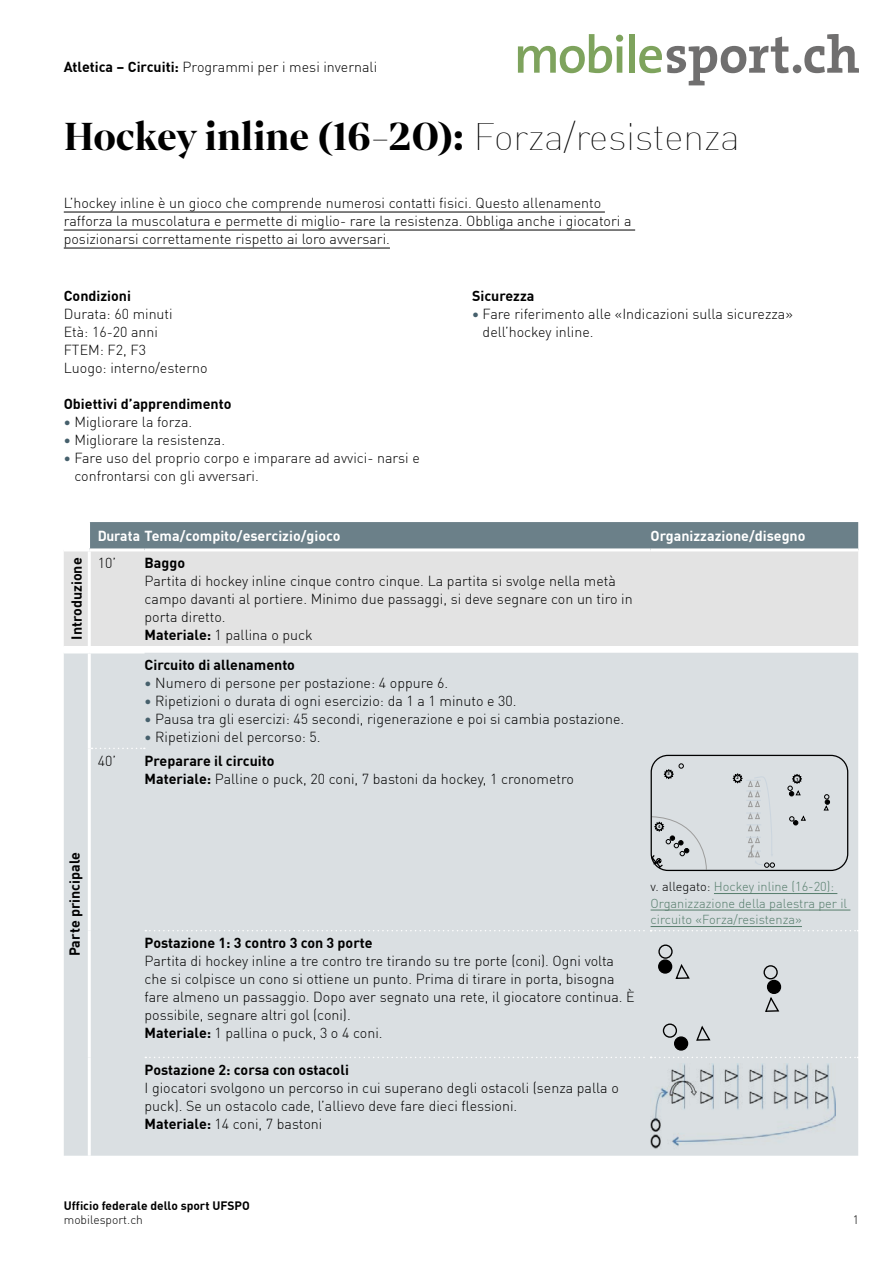
<style>
.page{position:relative;width:893px;height:1263px;background:#fff}
.page>*{position:absolute;margin:0;border:0;box-sizing:border-box;transform-origin:0 0}
.h_Titel_kombiniert{font:700 42px "Mixta Pro";color:#000}
.p_Fliesstext{font:300 14.25px/18px "DINOT";color:#000}
.h_lead{font:300 14.25px/18px "DINOT";color:#000}
.p_Fliesstext-2{font:700 14.25px "DINOT";color:#000}
.h3_Untertitel{font:700 14.25px "DINOT";color:#000}
.Tabellenkopf{font:700 14.25px "DINOT";color:#fff}
.p_Legende{font:300 12.75px/16.5px "DINOT";color:#567d6c}
.t1{font:700 12px "DINOT";color:#000}
.t2{font:300 12px "DINOT";color:#000}
.t3{font:700 4.2px "Frutiger LT";color:#010202}
.s1{font-weight:700}
.s2{font-family:"DINOT";font-weight:100;font-size:37.5px}
.s3{font-weight:700;color:#46606c}
.s4{color:#000}
</style>
<div class="page">
<svg style="left:518px;top:34px;width:105px;height:39px"></svg>
<div style="left:629px;top:34px;width:6px;height:39px;background:#7ea35d"></div>
<svg style="left:639px;top:37px;width:150px;height:48px"></svg>
<div style="left:793px;top:65px;width:8px;height:8px;background:#706f6f;border-radius:50%"></div>
<svg style="left:804px;top:34px;width:55px;height:39px"></svg>
<hr style="left:64px;top:212px;width:541px;height:1px;background:#000">
<hr style="left:64px;top:230px;width:571px;height:1px;background:#000">
<hr style="left:64px;top:248px;width:326px;height:1px;background:#000">
<div style="left:64px;top:551px;width:794px;height:95px;background:#e3e3e3"></div>
<div style="left:64px;top:653px;width:794px;height:503px;background:#dadfe2"></div>
<svg style="left:145px;top:1057px;width:713px;height:1px"></svg>
<svg style="left:89px;top:522px;width:769px;height:28px;background:#73878f"></svg>
<svg style="left:145px;top:930px;width:713px;height:1px"></svg>
<hr style="left:88px;top:653px;width:3px;height:95px;background:#fff">
<hr style="left:88px;top:551px;width:3px;height:95px;background:#fff">
<svg style="left:92px;top:748px;width:53px;height:1px"></svg>
<hr style="left:88px;top:748px;width:3px;height:183px;background:#fff">
<hr style="left:88px;top:931px;width:3px;height:126px;background:#fff">
<hr style="left:88px;top:1057px;width:3px;height:99px;background:#fff">
<hr style="left:714px;top:893px;width:123px;height:1px;background:#567d6c">
<hr style="left:651px;top:910px;width:199px;height:1px;background:#567d6c">
<hr style="left:651px;top:926px;width:151px;height:1px;background:#567d6c">
<svg style="left:651px;top:755px;width:197px;height:116px;background:#cdd2d5"></svg>
<div style="left:658px;top:944px;width:15px;height:15px;border:1px solid #000;border-radius:50%"></div>
<div style="left:763px;top:965px;width:15px;height:14px;border:1px solid #000;border-radius:50%"></div>
<div style="left:663px;top:1023px;width:14px;height:15px;border:1px solid #000;border-radius:50%"></div>
<div style="left:675px;top:1037px;width:13px;height:13px;background:#000;border-radius:50%"></div>
<div style="left:674px;top:1036px;width:14px;height:15px;border:1px solid #000;border-radius:50%"></div>
<div style="left:659px;top:960px;width:13px;height:13px;background:#000;border-radius:50%"></div>
<div style="left:658px;top:959px;width:14px;height:15px;border:1px solid #000;border-radius:50%"></div>
<div style="left:768px;top:980px;width:12px;height:13px;background:#000;border-radius:50%"></div>
<div style="left:767px;top:980px;width:14px;height:14px;border:1px solid #000;border-radius:50%"></div>
<svg style="left:695px;top:1024px;width:17px;height:18px"></svg>
<svg style="left:675px;top:962px;width:16px;height:18px"></svg>
<svg style="left:764px;top:995px;width:16px;height:18px"></svg>
<img style="left:651px;top:1064px;width:184px;height:85px">
<p class="p_Fliesstext" style="left:64px;top:57px;width:315px"><span class="s1">Atletica – Circuiti:</span> Programmi per i mesi invernali</p>
<p class="h_Titel_kombiniert" style="left:64px;top:112px;width:677px">Hockey inline (16-20): <span class="s2">Forza/resistenza</span></p>
<p class="h_lead" style="left:64px;top:192px;width:569px">L’hockey inline è un gioco che comprende numerosi contatti fisici. Questo allenamento rafforza la muscolatura e permette di miglio- rare la resistenza. Obbliga anche i giocatori a posizionarsi correttamente rispetto ai loro avversari.</p>
<h3 class="h3_Untertitel" style="left:64px;top:284px;width:69px">Condizioni</h3>
<p class="p_Fliesstext" style="left:64px;top:303px;width:110px">Durata: 60 minuti</p>
<p class="p_Fliesstext" style="left:64px;top:321px;width:96px">Età: 16-20 anni</p>
<p class="p_Fliesstext" style="left:64px;top:339px;width:84px">FTEM: F2, F3</p>
<p class="p_Fliesstext" style="left:64px;top:357px;width:145px">Luogo: interno/esterno</p>
<h3 class="h3_Untertitel" style="left:64px;top:392px;width:169px">Obiettivi d’apprendimento</h3>
<p class="p_Fliesstext" style="left:64px;top:411px;width:130px"><span class="s3">•</span> Migliorare la forza.</p>
<p class="p_Fliesstext" style="left:64px;top:429px;width:163px"><span class="s3">•</span> Migliorare la resistenza.</p>
<p class="p_Fliesstext" style="left:74px;top:447px;width:347px;text-indent:-11px"><span class="s3">•</span> Fare uso del proprio corpo e imparare ad avvici- narsi e confrontarsi con gli avversari.</p>
<h3 class="h3_Untertitel" style="left:472px;top:284px;width:64px">Sicurezza</h3>
<p class="p_Fliesstext" style="left:483px;top:303px;width:312px;text-indent:-11px"><span class="s3">•</span> Fare riferimento alle «Indicazioni sulla sicurezza» dell’hockey inline.</p>
<p class="Tabellenkopf" style="left:98px;top:525px;width:244px">Durata Tema/compito/esercizio/gioco</p>
<p class="Tabellenkopf" style="left:651px;top:525px;width:156px">Organizzazione/disegno</p>
<h3 class="h3_Untertitel" style="left:66px;top:639px;width:83px;rotate:-90deg">Introduzione</h3>
<p class="p_Fliesstext" style="left:98px;top:553px;width:20px">10’</p>
<p class="p_Fliesstext-2" style="left:145px;top:552px;width:42px">Baggo</p>
<p class="p_Fliesstext" style="left:145px;top:571px;width:490px">Partita di hockey inline cinque contro cinque. La partita si svolge nella metà campo davanti al portiere. Minimo due passaggi, si deve segnare con un tiro in porta diretto.</p>
<p class="p_Fliesstext" style="left:145px;top:625px;width:170px"><span class="s1">Materiale:</span> 1 pallina o puck</p>
<p class="p_Fliesstext-2" style="left:145px;top:654px;width:152px">Circuito di allenamento</p>
<p class="p_Fliesstext" style="left:145px;top:673px;width:305px"><span class="s3">•</span> Numero di persone per postazione: 4 oppure 6.</p>
<p class="p_Fliesstext" style="left:145px;top:691px;width:374px"><span class="s3">•</span> Ripetizioni o durata di ogni esercizio: da 1 a 1 minuto e 30.</p>
<p class="p_Fliesstext" style="left:145px;top:709px;width:481px"><span class="s3">•</span> Pausa tra gli esercizi: 45 secondi, rigenerazione e poi si cambia postazione.</p>
<p class="p_Fliesstext" style="left:145px;top:727px;width:178px"><span class="s3">•</span> Ripetizioni del percorso: 5.</p>
<p class="p_Fliesstext" style="left:98px;top:750px;width:20px">40’</p>
<p class="p_Fliesstext-2" style="left:145px;top:749px;width:131px">Preparare il circuito</p>
<p class="p_Fliesstext" style="left:145px;top:768px;width:431px"><span class="s1">Materiale:</span> Palline o puck, 20 coni, 7 bastoni da hockey, 1 cronometro</p>
<h3 class="h3_Untertitel" style="left:64px;top:956px;width:106px;rotate:-90deg">Parte principale</h3>
<p class="p_Fliesstext-2" style="left:145px;top:932px;width:230px">Postazione 1: 3 contro 3 con 3 porte</p>
<p class="p_Fliesstext" style="left:145px;top:951px;width:492px">Partita di hockey inline a tre contro tre tirando su tre porte (coni). Ogni volta che si colpisce un cono si ottiene un punto. Prima di tirare in porta, bisogna fare almeno un passaggio. Dopo aver segnato una rete, il giocatore continua. È possibile, segnare altri gol (coni).</p>
<p class="p_Fliesstext" style="left:145px;top:1023px;width:240px"><span class="s1">Materiale:</span> 1 pallina o puck, 3 o 4 coni.</p>
<p class="p_Fliesstext-2" style="left:145px;top:1058px;width:206px">Postazione 2: corsa con ostacoli</p>
<p class="p_Fliesstext" style="left:145px;top:1077px;width:476px">I giocatori svolgono un percorso in cui superano degli ostacoli (senza palla o puck). Se un ostacolo cade, l’allievo deve fare dieci flessioni.</p>
<p class="p_Fliesstext" style="left:145px;top:1113px;width:179px"><span class="s1">Materiale:</span> 14 coni, 7 bastoni</p>
<p class="t3" style="left:668px;top:771px;width:4px">3</p>
<p class="t3" style="left:658px;top:824px;width:4px">4</p>
<p class="t3" style="left:736px;top:775px;width:4px">2</p>
<p class="t3" style="left:796px;top:777px;width:4px">1</p>
<p class="p_Legende" style="left:651px;top:877px;width:198px"><span class="s4">v. allegato:</span> Hockey inline (16-20):<br>Organizzazione della palestra per il circuito «Forza/resistenza»</p>
<p class="t1" style="left:64px;top:1196px;width:188px">Ufficio federale dello sport UFSPO</p>
<p class="t2" style="left:64px;top:1211px;width:81px">mobilesport.ch</p>
<p class="t2" style="left:853px;top:1210px;width:8px">1</p>
</div>
